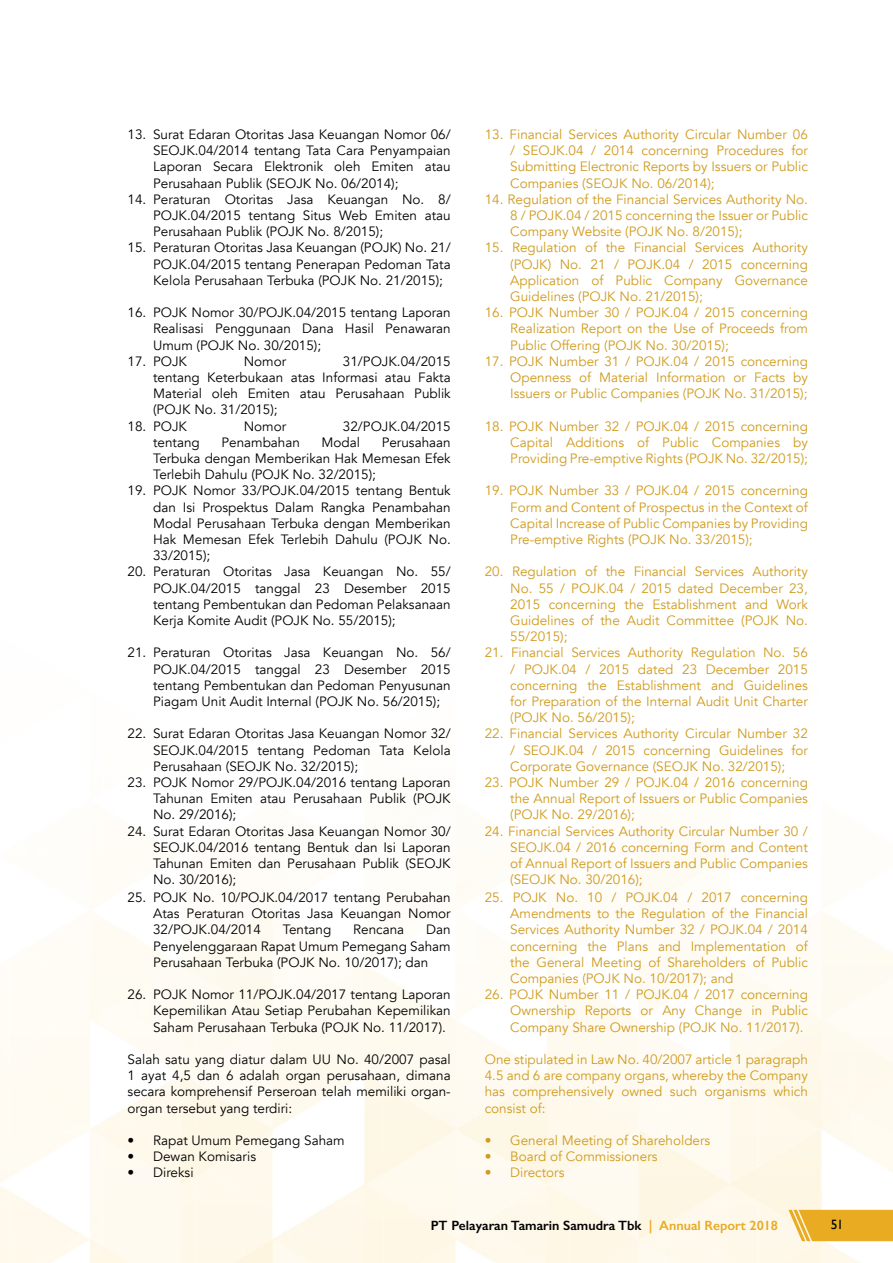
<style>
.page{position:relative;width:893px;height:1263px;background:#fff}
.page>*{position:absolute;margin:0;border:0;box-sizing:border-box;transform-origin:0 0}
.t1{font:13.5px/16.2px "Avenir";color:#d09b1e;text-align:justify}
.t2{font:13.5px/16.2px "Avenir";color:#000;text-align:justify}
.t3{font:600 13.5px "Gill Sans";color:#000}
.t4{font:13.5px "Gill Sans";color:#000}
.s1{color:#e8ab22}
</style>
<div class="page">
<svg style="left:788px;top:1210px;width:105px;height:31px;background:#eab235"></svg>
<p class="t2" style="left:153px;top:126px;width:299px;text-indent:-26px">13. Surat Edaran Otoritas Jasa Keuangan Nomor 06/ SEOJK.04/2014 tentang Tata Cara Penyampaian Laporan Secara Elektronik oleh Emiten atau Perusahaan Publik (SEOJK No. 06/2014);</p>
<p class="t2" style="left:153px;top:191px;width:299px;text-indent:-26px">14. Peraturan Otoritas Jasa Keuangan No. 8/ POJK.04/2015 tentang Situs Web Emiten atau Perusahaan Publik (POJK No. 8/2015);</p>
<p class="t2" style="left:153px;top:240px;width:299px;text-indent:-26px">15. Peraturan Otoritas Jasa Keuangan (POJK) No. 21/ POJK.04/2015 tentang Penerapan Pedoman Tata Kelola Perusahaan Terbuka (POJK No. 21/2015);</p>
<p class="t2" style="left:153px;top:305px;width:299px;text-indent:-26px">16. POJK Nomor 30/POJK.04/2015 tentang Laporan Realisasi Penggunaan Dana Hasil Penawaran Umum (POJK No. 30/2015);</p>
<p class="t2" style="left:128px;top:353px;width:61px">17. POJK</p>
<p class="t2" style="left:244px;top:353px;width:44px">Nomor</p>
<p class="t2" style="left:153px;top:353px;width:299px;text-indent:190px">31/POJK.04/2015 tentang Keterbukaan atas Informasi atau Fakta Material oleh Emiten atau Perusahaan Publik (POJK No. 31/2015);</p>
<p class="t2" style="left:128px;top:418px;width:61px">18. POJK</p>
<p class="t2" style="left:244px;top:418px;width:44px">Nomor</p>
<p class="t2" style="left:343px;top:418px;width:109px">32/POJK.04/2015</p>
<p class="t2" style="left:153px;top:434px;width:48px">tentang</p>
<p class="t2" style="left:221px;top:434px;width:80px">Penambahan</p>
<p class="t2" style="left:322px;top:434px;width:40px">Modal</p>
<p class="t2" style="left:153px;top:434px;width:299px;text-indent:229px">Perusahaan Terbuka dengan Memberikan Hak Memesan Efek Terlebih Dahulu (POJK No. 32/2015);</p>
<p class="t2" style="left:153px;top:483px;width:299px;text-indent:-26px">19. POJK Nomor 33/POJK.04/2015 tentang Bentuk dan Isi Prospektus Dalam Rangka Penambahan Modal Perusahaan Terbuka dengan Memberikan Hak Memesan Efek Terlebih Dahulu (POJK No.<br>33/2015);</p>
<p class="t2" style="left:153px;top:564px;width:299px;text-indent:-26px">20. Peraturan Otoritas Jasa Keuangan No. 55/ POJK.04/2015 tanggal 23 Desember 2015 tentang Pembentukan dan Pedoman Pelaksanaan Kerja Komite Audit (POJK No. 55/2015);</p>
<p class="t2" style="left:153px;top:645px;width:299px;text-indent:-26px">21. Peraturan Otoritas Jasa Keuangan No. 56/ POJK.04/2015 tanggal 23 Desember 2015 tentang Pembentukan dan Pedoman Penyusunan Piagam Unit Audit Internal (POJK No. 56/2015);</p>
<p class="t2" style="left:153px;top:726px;width:299px;text-indent:-26px">22. Surat Edaran Otoritas Jasa Keuangan Nomor 32/ SEOJK.04/2015 tentang Pedoman Tata Kelola Perusahaan (SEOJK No. 32/2015);</p>
<p class="t2" style="left:153px;top:774px;width:299px;text-indent:-26px">23. POJK Nomor 29/POJK.04/2016 tentang Laporan Tahunan Emiten atau Perusahaan Publik (POJK No. 29/2016);</p>
<p class="t2" style="left:153px;top:823px;width:299px;text-indent:-26px">24. Surat Edaran Otoritas Jasa Keuangan Nomor 30/ SEOJK.04/2016 tentang Bentuk dan Isi Laporan Tahunan Emiten dan Perusahaan Publik (SEOJK No. 30/2016);</p>
<p class="t2" style="left:153px;top:889px;width:299px;text-indent:-26px">25. POJK No. 10/POJK.04/2017 tentang Perubahan Atas Peraturan Otoritas Jasa Keuangan Nomor 32/POJK.04/2014</p>
<p class="t2" style="left:153px;top:922px;width:299px;text-indent:273px">Dan Penyelenggaraan Rapat Umum Pemegang Saham Perusahaan Terbuka (POJK No. 10/2017); dan</p>
<p class="t2" style="left:153px;top:987px;width:299px;text-indent:-26px">26. POJK Nomor 11/POJK.04/2017 tentang Laporan Kepemilikan Atau Setiap Perubahan Kepemilikan Saham Perusahaan Terbuka (POJK No. 11/2017).</p>
<p class="t2" style="left:128px;top:1051px;width:325px">Salah satu yang diatur dalam UU No. 40/2007 pasal 1 ayat 4,5 dan 6 adalah organ perusahaan, dimana secara komprehensif Perseroan telah memiliki organ&shy;organ tersebut yang terdiri:</p>
<p class="t2" style="left:128px;top:1132px;width:219px">• Rapat Umum Pemegang Saham</p>
<p class="t2" style="left:128px;top:1149px;width:130px">• Dewan Komisaris</p>
<p class="t2" style="left:128px;top:1165px;width:68px">• Direksi</p>
<p class="t2" style="left:283px;top:922px;width:50px">Tentang</p>
<p class="t2" style="left:353px;top:922px;width:53px">Rencana</p>
<p class="t1" style="left:510px;top:126px;width:299px;text-indent:-26px">13. Financial Services Authority Circular Number 06 / SEOJK.04 / 2014 concerning Procedures for Submitting Electronic Reports by Issuers or Public Companies (SEOJK No. 06/2014);</p>
<p class="t1" style="left:510px;top:191px;width:299px;text-indent:-26px">14. Regulation of the Financial Services Authority No.<br>8 / POJK.04 / 2015 concerning the Issuer or Public Company Website (POJK No. 8/2015);</p>
<p class="t1" style="left:510px;top:240px;width:299px;text-indent:-26px">15. Regulation of the Financial Services Authority (POJK) No. 21 / POJK.04 / 2015 concerning Application of Public Company Governance Guidelines (POJK No. 21/2015);</p>
<p class="t1" style="left:510px;top:305px;width:299px;text-indent:-26px">16. POJK Number 30 / POJK.04 / 2015 concerning Realization Report on the Use of Proceeds from Public Offering (POJK No. 30/2015);</p>
<p class="t1" style="left:510px;top:353px;width:299px;text-indent:-26px">17. POJK Number 31 / POJK.04 / 2015 concerning Openness of Material Information or Facts by Issuers or Public Companies (POJK No. 31/2015);</p>
<p class="t1" style="left:510px;top:418px;width:299px;text-indent:-26px">18. POJK Number 32 / POJK.04 / 2015 concerning Capital Additions of Public Companies by Providing Pre-emptive Rights (POJK No. 32/2015);</p>
<p class="t1" style="left:510px;top:483px;width:299px;text-indent:-26px">19. POJK Number 33 / POJK.04 / 2015 concerning Form and Content of Prospectus in the Context of Capital Increase of Public Companies by Providing Pre-emptive Rights (POJK No. 33/2015);</p>
<p class="t1" style="left:510px;top:564px;width:299px;text-indent:-26px">20. Regulation of the Financial Services Authority No. 55 / POJK.04 / 2015 dated December 23, 2015 concerning the Establishment and Work Guidelines of the Audit Committee (POJK No.<br>55/2015);</p>
<p class="t1" style="left:510px;top:645px;width:299px;text-indent:-26px">21. Financial Services Authority Regulation No. 56 / POJK.04 / 2015 dated 23 December 2015 concerning the Establishment and Guidelines for Preparation of the Internal Audit Unit Charter (POJK No. 56/2015);</p>
<p class="t1" style="left:510px;top:726px;width:299px;text-indent:-26px">22. Financial Services Authority Circular Number 32 / SEOJK.04 / 2015 concerning Guidelines for Corporate Governance (SEOJK No. 32/2015);</p>
<p class="t1" style="left:510px;top:774px;width:299px;text-indent:-26px">23. POJK Number 29 / POJK.04 / 2016 concerning the Annual Report of Issuers or Public Companies (POJK No. 29/2016);</p>
<p class="t1" style="left:510px;top:823px;width:299px;text-indent:-26px">24. Financial Services Authority Circular Number 30 / SEOJK.04 / 2016 concerning Form and Content of Annual Report of Issuers and Public Companies (SEOJK No. 30/2016);</p>
<p class="t1" style="left:510px;top:889px;width:299px;text-indent:-26px">25. POJK No. 10 / POJK.04 / 2017 concerning Amendments to the Regulation of the Financial Services Authority Number 32 / POJK.04 / 2014 concerning the Plans and Implementation of the General Meeting of Shareholders of Public Companies (POJK No. 10/2017); and</p>
<p class="t1" style="left:510px;top:987px;width:299px;text-indent:-26px">26. POJK Number 11 / POJK.04 / 2017 concerning Ownership Reports or Any Change in Public Company Share Ownership (POJK No. 11/2017).</p>
<p class="t1" style="left:485px;top:1051px;width:325px">One stipulated in Law No. 40/2007 article 1 paragraph 4.5 and 6 are company organs, whereby the Company has comprehensively owned such organisms which consist of:</p>
<p class="t1" style="left:485px;top:1132px;width:227px">• General Meeting of Shareholders</p>
<p class="t1" style="left:485px;top:1149px;width:174px">• Board of Commissioners</p>
<p class="t1" style="left:485px;top:1165px;width:81px">• Directors</p>
<p class="t3" style="left:431px;top:1217px;width:349px">PT Pelayaran Tamarin Samudra Tbk <span class="s1">| Annual Report 2018</span></p>
<p class="t4" style="left:831px;top:1217px;width:14px">51</p>
</div>
